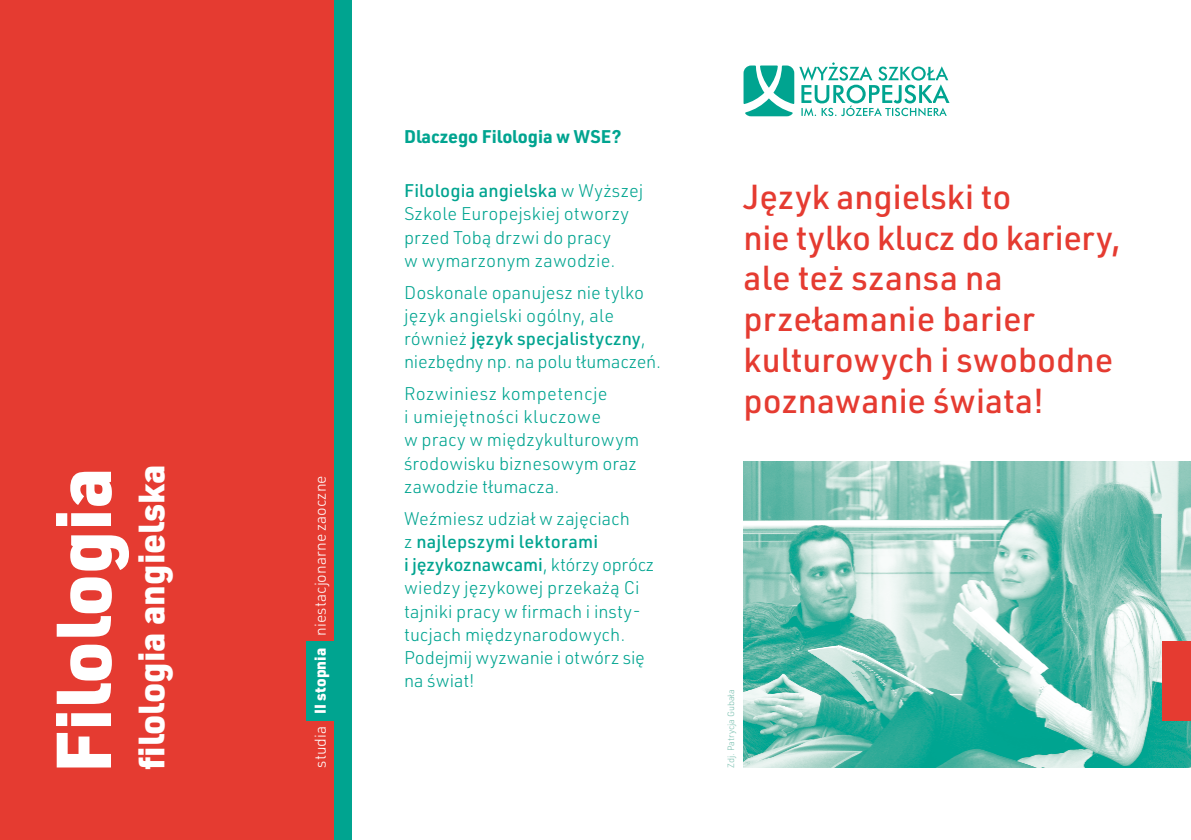
<style>
.page{position:relative;width:1191px;height:840px;background:#fff}
.page>*{position:absolute;margin:0;border:0;box-sizing:border-box;transform-origin:0 0}
.t1{font:900 76px "URWDIN";color:#fff}
.t2{font:900 36px "URWDIN";color:#fff}
.t3{font:500 34px/40.8px "URWDIN";color:#e53b31}
.t4{font:300 18px/23.2px "URWDIN";color:#00a490}
.t5{font:700 18px "URWDIN";letter-spacing:-.005em;color:#00a490}
.t6{font:300 15.4px "URWDIN";color:#fff}
.t7{font:300 9px "URWDIN";letter-spacing:-.005em;color:#7ac0b0}
.s1{font-weight:900}
.s2{font-weight:500}
</style>
<div class="page">
<img style="left:743px;top:461px;width:448px;height:306px">
<svg style="left:743px;top:62px;width:206px;height:54px"></svg>
<div style="left:1162px;top:640px;width:29px;height:80px;background:#e53b31"></div>
<div style="left:0;top:0;width:345px;height:839px;background:#e53b31"></div>
<div style="left:306px;top:640px;width:45px;height:80px;background:#00a490"></div>
<div style="left:334px;top:0;width:17px;height:839px;background:#00a490"></div>
<h1 class="t1" style="left:31px;top:772px;width:307px;rotate:-90deg">Filologia</h1>
<h2 class="t2" style="left:126px;top:769px;width:306px;rotate:-90deg">filologia angielska</h2>
<p class="t6" style="left:310px;top:767px;width:293px;rotate:-90deg">studia <span class="s1">II stopnia</span> niestacjonarne zaoczne</p>
<p class="t5" style="left:404px;top:124px;width:219px">Dlaczego Filologia w WSE?</p>
<p class="t4" style="left:404px;top:178px;width:241px"><span class="s2">Filologia angielska</span> w Wyższej<br>Szkole Europejskiej otworzy przed Tobą drzwi do pracy<br>w wymarzonym zawodzie.</p>
<p class="t4" style="left:404px;top:280px;width:259px">Doskonale opanujesz nie tylko język angielski ogólny, ale również <span class="s2">język specjalistyczny</span>, niezbędny np. na polu tłumaczeń.</p>
<p class="t4" style="left:404px;top:381px;width:237px">Rozwiniesz kompetencje<br>i umiejętności kluczowe<br>w pracy w międzykulturowym środowisku biznesowym oraz zawodzie tłumacza.</p>
<p class="t4" style="left:404px;top:506px;width:252px">Weźmiesz udział w zajęciach<br>z <span class="s2">najlepszymi lektorami<br>i językoznawcami</span>, którzy oprócz wiedzy językowej przekażą Ci tajniki pracy w firmach i insty&shy;tucjach międzynarodowych.<br>Podejmij wyzwanie i otwórz się na świat!</p>
<h3 class="t3" style="left:743px;top:175px;width:379px">Język angielski to<br>nie tylko klucz do kariery, ale też szansa na przełamanie barier kulturowych i swobodne poznawanie świata!</h3>
<p class="t7" style="left:725px;top:767px;width:80px;rotate:-90deg">Zdj. Patrycja Gubała</p>
</div>
